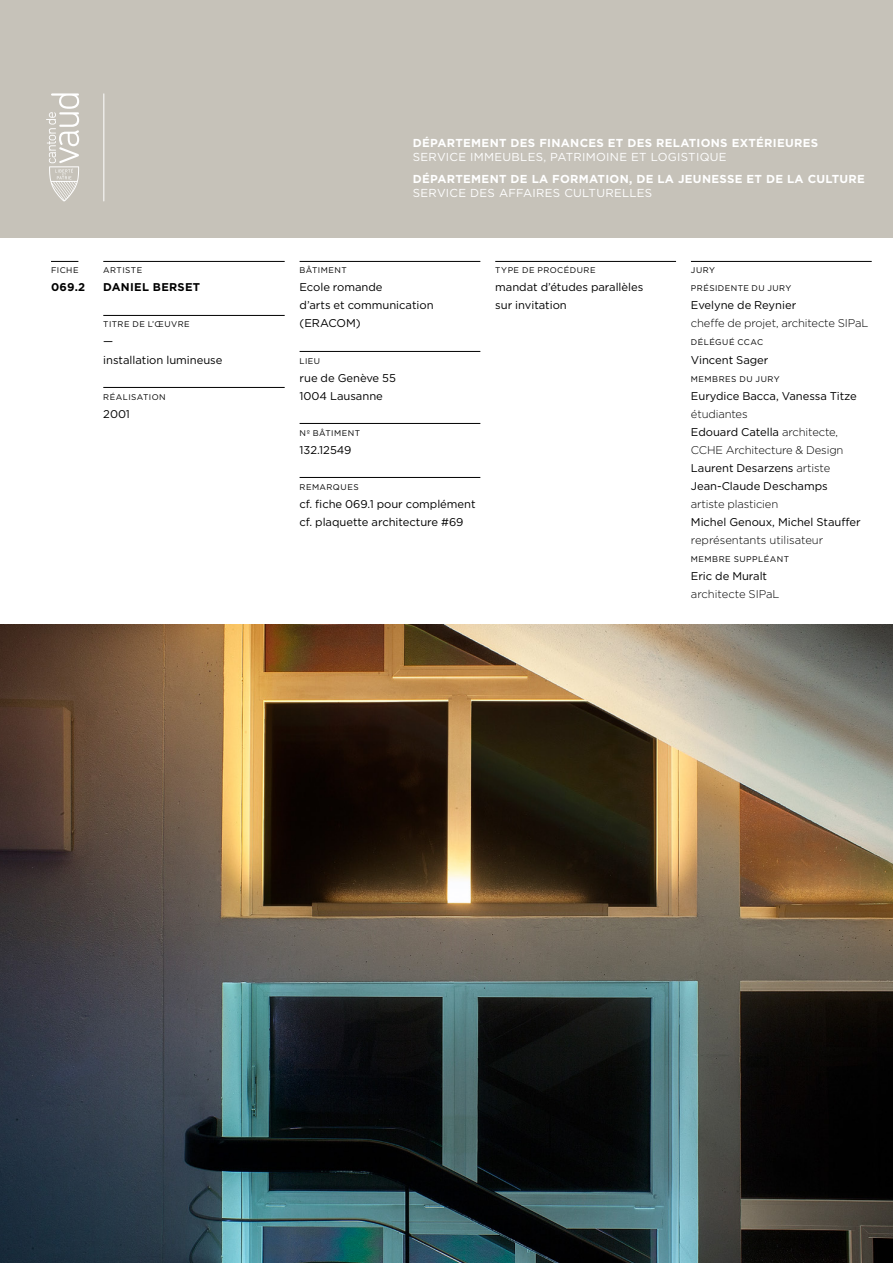
<style>
.page{position:relative;width:893px;height:1263px;background:#fff}
.page>*{position:absolute;margin:0;border:0;box-sizing:border-box;transform-origin:0 0}
.t1{font:700 11.55px "Gotham";letter-spacing:.025em;color:#fff}
.t2{font:11.55px "Gotham";letter-spacing:.025em;color:#fff}
.t3{font:11.25px/18px "Gotham";letter-spacing:-.005em;color:#000}
.t4{font:300 11.25px/18px "Gotham";letter-spacing:-.015em;color:#000}
.t5{font:700 11.25px "Gotham";letter-spacing:.025em;color:#000}
.t6{font:8.25px/18px "Gotham";letter-spacing:.055em;color:#000}
.s1{font-weight:400}
</style>
<div class="page">
<img style="left:0;top:625px;width:893px;height:638px">
<hr style="left:103px;top:261px;width:182px;height:1px;background:#000">
<hr style="left:103px;top:315px;width:182px;height:1px;background:#000">
<hr style="left:103px;top:387px;width:182px;height:1px;background:#000">
<hr style="left:300px;top:261px;width:180px;height:1px;background:#000">
<hr style="left:300px;top:351px;width:180px;height:1px;background:#000">
<hr style="left:300px;top:423px;width:180px;height:1px;background:#000">
<hr style="left:300px;top:477px;width:180px;height:1px;background:#000">
<hr style="left:495px;top:261px;width:181px;height:1px;background:#000">
<svg style="left:51px;top:261px;width:27px;height:1px"></svg>
<hr style="left:691px;top:261px;width:181px;height:1px;background:#000">
<div style="left:0;top:0;width:893px;height:237px;background:#c6c2b9"></div>
<svg style="left:46px;top:93px;width:33px;height:108px"></svg>
<hr style="left:103px;top:93px;width:1px;height:108px;background:#fff">
<p class="t6" style="left:51px;top:261px;width:29px">FICHE</p>
<p class="t5" style="left:51px;top:280px;width:36px">069.2</p>
<p class="t6" style="left:103px;top:261px;width:40px">ARTISTE</p>
<p class="t5" style="left:103px;top:280px;width:98px">DANIEL BERSET</p>
<p class="t6" style="left:103px;top:315px;width:88px">TITRE DE L’ŒUVRE</p>
<p class="t3" style="left:103px;top:332px;width:121px">—<br>installation lumineuse</p>
<p class="t6" style="left:103px;top:387px;width:64px">RÉALISATION</p>
<p class="t3" style="left:103px;top:404px;width:28px">2001</p>
<p class="t1" style="left:413px;top:135px;width:407px">DÉPARTEMENT DES FINANCES ET DES RELATIONS EXTÉRIEURES</p>
<p class="t2" style="left:413px;top:149px;width:315px">SERVICE IMMEUBLES, PATRIMOINE ET LOGISTIQUE</p>
<p class="t1" style="left:413px;top:171px;width:454px">DÉPARTEMENT DE LA FORMATION, DE LA JEUNESSE ET DE LA CULTURE</p>
<p class="t2" style="left:413px;top:185px;width:241px">SERVICE DES AFFAIRES CULTURELLES</p>
<p class="t6" style="left:300px;top:261px;width:49px">BÂTIMENT</p>
<p class="t3" style="left:300px;top:278px;width:136px">Ecole romande<br>d’arts et communication (ERACOM)</p>
<p class="t6" style="left:300px;top:351px;width:22px">LIEU</p>
<p class="t3" style="left:300px;top:368px;width:98px">rue de Genève 55<br>1004 Lausanne</p>
<p class="t6" style="left:300px;top:423px;width:62px">Nº BÂTIMENT</p>
<p class="t3" style="left:300px;top:440px;width:53px">132.12549</p>
<p class="t6" style="left:300px;top:477px;width:61px">REMARQUES</p>
<p class="t3" style="left:300px;top:494px;width:178px">cf. fiche 069.1 pour complément cf. plaquette architecture #69</p>
<p class="t6" style="left:495px;top:261px;width:102px">TYPE DE PROCÉDURE</p>
<p class="t3" style="left:495px;top:278px;width:150px">mandat d’études parallèles sur invitation</p>
<p class="t6" style="left:691px;top:261px;width:102px">JURY<br>PRÉSIDENTE DU JURY</p>
<p class="t3" style="left:691px;top:296px;width:107px">Evelyne de Reynier</p>
<p class="t4" style="left:691px;top:314px;width:179px">cheffe de projet, architecte SIPaL</p>
<p class="t6" style="left:691px;top:333px;width:74px">DÉLÉGUÉ CCAC</p>
<p class="t3" style="left:691px;top:350px;width:79px">Vincent Sager</p>
<p class="t6" style="left:691px;top:369px;width:90px">MEMBRES DU JURY</p>
<p class="t3" style="left:691px;top:386px;width:168px">Eurydice Bacca, Vanessa Titze</p>
<p class="t4" style="left:691px;top:404px;width:154px">étudiantes<br><span class="s1">Edouard Catella</span> architecte,<br>CCHE Architecture &amp; Design<br><span class="s1">Laurent Desarzens</span> artiste<br><span class="s1">Jean-Claude Deschamps</span></p>
<p class="t4" style="left:691px;top:494px;width:89px">artiste plasticien</p>
<p class="t3" style="left:691px;top:512px;width:171px">Michel Genoux, Michel Stauffer</p>
<p class="t4" style="left:691px;top:530px;width:134px">représentants utilisateur</p>
<p class="t6" style="left:691px;top:549px;width:100px">MEMBRE SUPPLÉANT</p>
<p class="t3" style="left:691px;top:566px;width:78px">Eric de Muralt</p>
<p class="t4" style="left:691px;top:584px;width:90px">architecte SIPaL</p>
</div>
